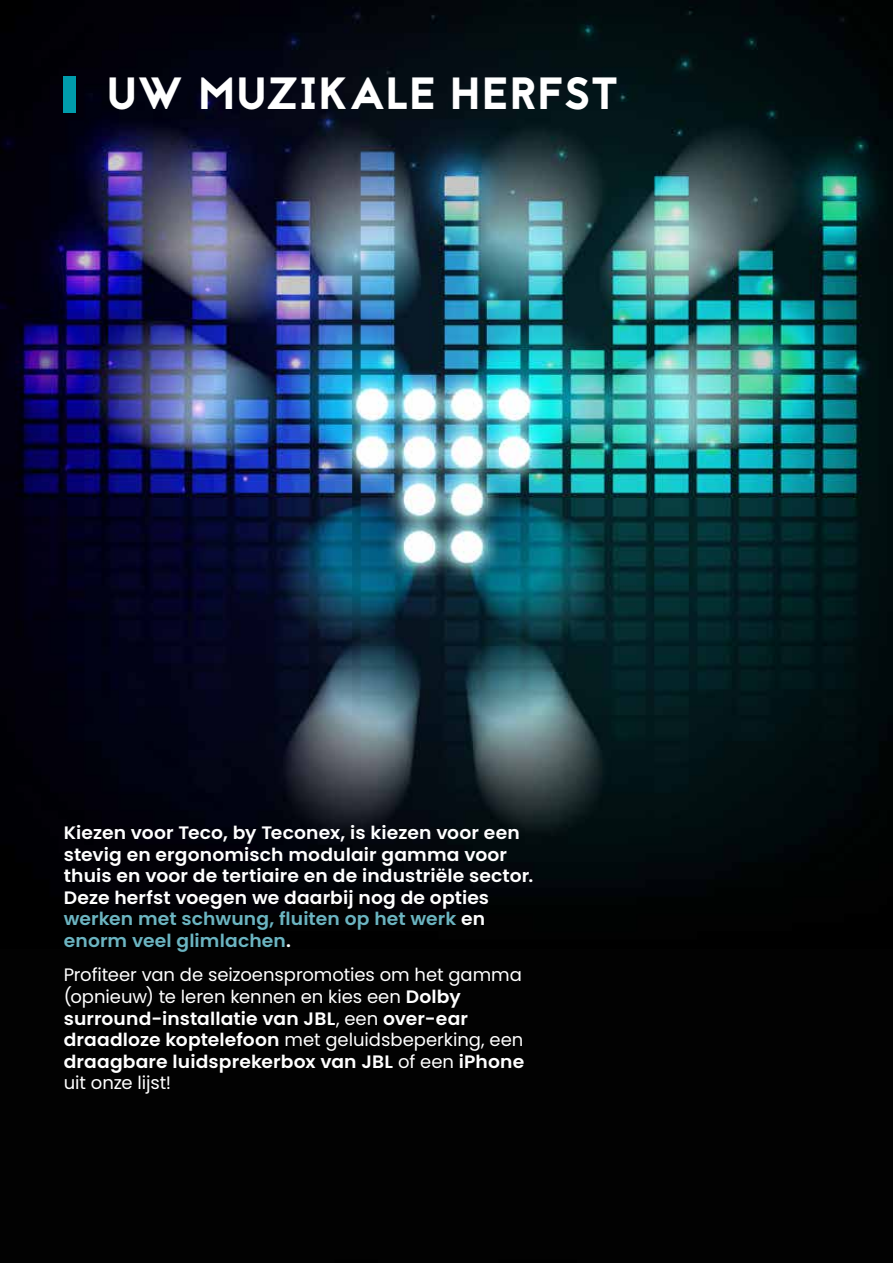
<style>
.page{position:relative;width:893px;height:1263px;background:#fff}
.page>*{position:absolute;margin:0;border:0;box-sizing:border-box;transform-origin:0 0}
.t1{font:45px "Jaapokki";letter-spacing:.01em;color:#fff}
.t2{font:600 18px/21.6px "Poppins";letter-spacing:.005em;color:#fff;scale:1.04 1}
.t3{font:18px/21.6px "Poppins";color:#fff}
.s1{color:#6bb4c1}
.s2{font-weight:600}
</style>
<div class="page">
<img style="left:0;top:0;width:893px;height:1263px">
<div style="left:64px;top:76px;width:12px;height:37px;background:#009cac"></div>
<h1 class="t1" style="left:107px;top:62px;width:513px">UW MUZIKALE HERFST</h1>
<p class="t2" style="left:64px;top:822px;width:453px">Kiezen voor Teco, by Teconex, is kiezen voor een stevig en ergonomisch modulair gamma voor thuis en voor de tertiaire en de industriële sector.<br>Deze herfst voegen we daarbij nog de opties <span class="s1">werken met schwung, fluiten op het werk</span> en <span class="s1">enorm veel glimlachen</span>.</p>
<p class="t3" style="left:64px;top:964px;width:462px">Profiteer van de seizoenspromoties om het gamma (opnieuw) te leren kennen en kies een <span class="s2">Dolby surround-installatie van JBL</span>, een <span class="s2">over-ear draadloze koptelefoon</span> met geluidsbeperking, een <span class="s2">draagbare luidsprekerbox van JBL</span> of een <span class="s2">iPhone </span>uit onze lijst!</p>
</div>
